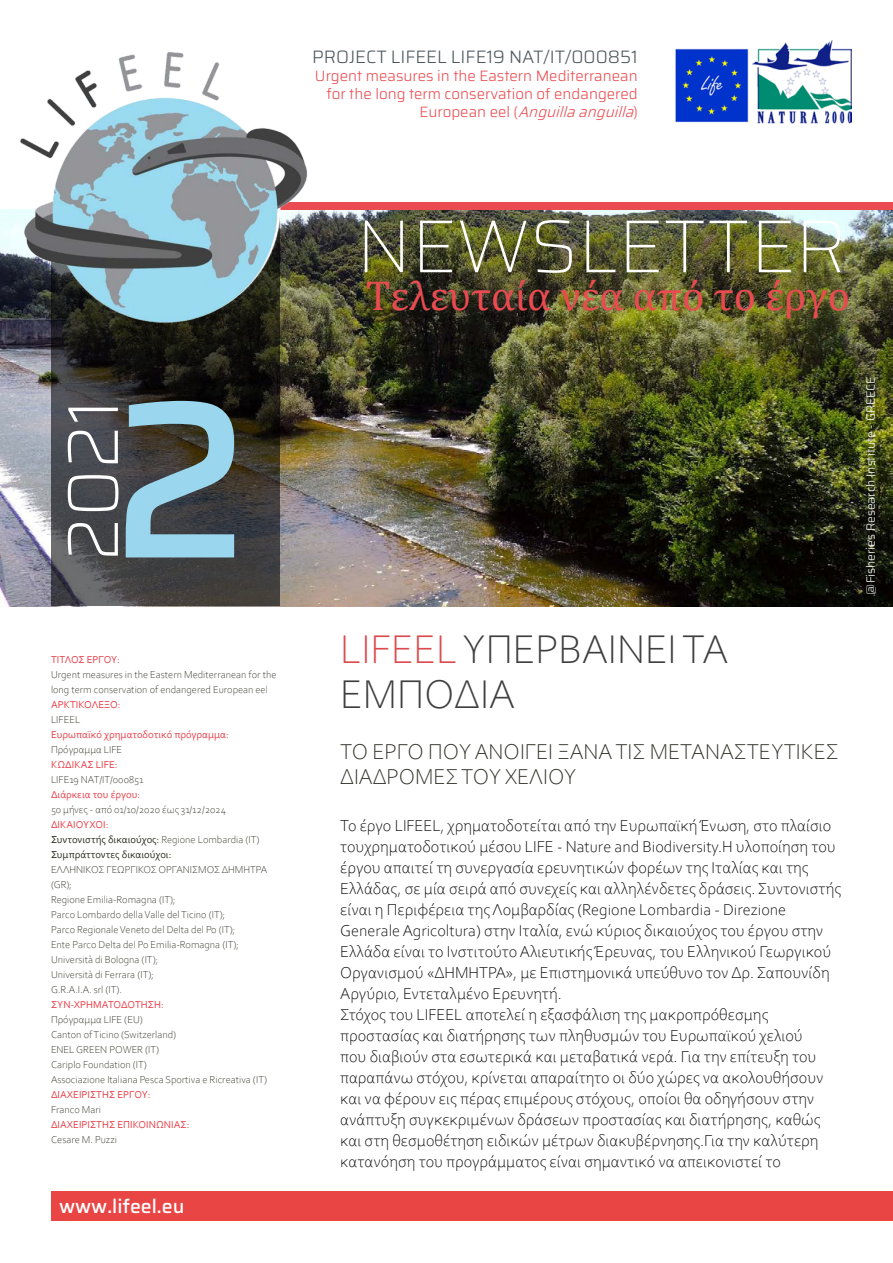
<style>
.page{position:relative;width:893px;height:1263px;background:#fff}
.page>*{position:absolute;margin:0;border:0;box-sizing:border-box;transform-origin:0 0}
.t1{font:500 225px "Saira";color:#9ad6ed}
.t2{font:100 75px "Saira";color:#fff}
.t3{font:200 72px "Saira";color:#fff}
.t4{font:300 42px/45px "Corbel";color:#3f3f3f}
.t5{font:42px "Cambria";color:#e94b50}
.t6{font:300 22.5px/25.5px "Corbel";color:#2e2d25}
.t7{font:500 19.5px "Saira";color:#fff}
.t8{font:300 18px "Saira";color:#4c575c}
.t9{font:300 16.5px/21px "Corbel";color:#000}
.t10{font:300 15px/18px "Saira";color:#e94b50;text-align:right}
.t11{font:300 12px "Saira";color:#fff}
.t12{font:300 10.5px/15px "Corbel";color:#2e2d25}
.t13{font:10.5px "Corbel";color:#e8424b}
.t14{font:10.5px/15px "Corbel";color:#2e2d25}
.s1{font-style:italic}
.s2{color:#e8424b}
.s3{font-weight:300}
.s4{color:#db4b4f}
</style>
<div class="page">
<div style="left:51px;top:1191px;width:842px;height:29px;background:#e94545"></div>
<img style="left:0;top:209px;width:893px;height:397px">
<svg style="left:52px;top:334px;width:228px;height:271px;background:#373534"></svg>
<img style="left:675px;top:40px;width:177px;height:84px">
<div style="left:166px;top:202px;width:727px;height:7px;background:#e94b50"></div>
<img style="left:13px;top:52px;width:296px;height:282px">
<p class="t8" style="left:312px;top:43px;width:327px">PROJECT LIFEEL LIFE19 NAT/IT/000851</p>
<p class="t10" style="left:315px;top:66px;width:326px">Urgent measures in the Eastern Mediterranean for the long term conservation of endangered<br>E u r o p e a n e e l (<span class="s1">Anguillaanguilla</span>)</p>
<h1 class="t1" style="left:111px;top:308px;width:139px">2</h1>
<h3 class="t3" style="left:40px;top:561px;width:164px;rotate:-90deg">2021</h3>
<p class="t13" style="left:51px;top:653px;width:70px">ΤΙΤΛΟΣ ΕΡΓΟΥ:</p>
<p class="t12" style="left:51px;top:666px;width:227px">Urgent measures in the Eastern Mediterranean for the long term conservation of endangered European eel</p>
<p class="t13" style="left:51px;top:698px;width:71px">ΑΡΚΤΙΚΟΛΕΞΟ:</p>
<p class="t12" style="left:51px;top:711px;width:31px">LIFEEL</p>
<p class="t13" style="left:51px;top:728px;width:179px">Ευρωπαϊκό χρηματοδοτικό πρόγραμμα:</p>
<p class="t12" style="left:51px;top:741px;width:73px">Πρόγραμμα LIFE</p>
<p class="t13" style="left:51px;top:758px;width:68px">ΚΩΔΙΚΑΣ LIFE:</p>
<p class="t12" style="left:51px;top:771px;width:94px">LIFE19 NAT/IT/000851</p>
<p class="t13" style="left:51px;top:788px;width:91px">Διάρκεια του έργου:</p>
<p class="t12" style="left:51px;top:801px;width:176px">50 μήνες - από 01/10/2020 έως 31/12/2024</p>
<p class="t14" style="left:51px;top:817px;width:210px"><span class="s2">ΔΙΚΑΙΟΥΧΟΙ:<br></span>Συντονιστής δικαιούχος: <span class="s3">Regione Lombardia (IT)<br></span>Συμπράττοντες δικαιούχοι:</p>
<p class="t12" style="left:51px;top:861px;width:218px">ΕΛΛΗΝΙ ΚΟΣ ΓΕΩΡΓΙ ΚΟΣ ΟΡΓΑΝΙ ΣΜΟΣ ΔΗΜΗΤΡΑ (GR);<br>Regione Emilia-Romagna (IT);<br>Parco Lombardo della Valle del Ticino (IT);<br>Parco Regionale Veneto del Delta del Po (IT);<br>Ente Parco Delta del Po Emilia-Romagna (IT);<br>Università di Bologna (IT);<br>Università di Ferrara (IT);<br>G.R.A.I.A. srl (IT).</p>
<p class="t13" style="left:51px;top:998px;width:114px">ΣΥΝ-ΧΡΗΜΑΤΟΔΟΤΗΣΗ:</p>
<p class="t12" style="left:51px;top:1012px;width:218px">Πρόγραμμα LIFE (EU)<br>Canton of Ticino (Switzerland)<br>ENEL GREEN POWER (IT)<br>Cariplo Foundation (IT)<br>Associazione Italiana Pesca Sportiva e Ricreativa (IT)</p>
<p class="t13" style="left:51px;top:1088px;width:101px">ΔΙΑΧΕΙΡΙΣΤΗΣ ΕΡΓΟΥ:</p>
<p class="t12" style="left:51px;top:1102px;width:52px">Franco Mari</p>
<p class="t13" style="left:51px;top:1118px;width:140px">ΔΙΑΧΕΙΡΙΣΤΗΣ ΕΠΙΚΟΙΝΩΝΙΑΣ:</p>
<p class="t12" style="left:51px;top:1132px;width:68px">Cesare M. Puzzi</p>
<p class="t7" style="left:59px;top:1191px;width:127px">www.lifeel.eu</p>
<h2 class="t2" style="left:356px;top:191px;width:492px">NEWSLETTER</h2>
<h3 class="t5" style="left:366px;top:271px;width:486px">Tελευταία νέα από το έργο</h3>
<h3 class="t4" style="left:340px;top:625px;width:390px"><span class="s4">LIFEEL</span> ΥΠΕΡΒΑΊΝΕΙ ΤΑ<br>ΕΜΠΌΔΙΑ</h3>
<h3 class="t6" style="left:340px;top:738px;width:500px">ΤΟ ΈΡΓΟ ΠΟΥ ΑΝΟΊΓΕΙ ΞΑΝΆ ΤΙ Σ ΜΕΤΑΝΑΣΤΕΥΤΙ ΚΈΣ<br>ΔΙΑΔΡΟΜΈΣ ΤΟΥ ΧΕΛΙΟΎ</h3>
<p class="t9" style="left:340px;top:814px;width:502px">Το έργο LIFEEL, χρηματοδοτείται από την Ευρωπαϊκή Ένωση, στο πλαίσιο τουχρηματοδοτικού μέσου LIFE - Nature and Biodiversity.Η υλοποίηση του έργου απαιτεί τη συνεργασία ερευνητικών φορέων της Ιταλίας και της Ελλάδας, σε μία σειρά από συνεχείς και αλληλένδετες δράσεις. Συντονιστής είναι η Περιφέρεια της Λομβαρδίας (Regione Lombardia - Direzione Generale Agricoltura) στην Ιταλία, ενώ κύριος δικαιούχος του έργου στην Ελλάδα είναι το Ι νστιτούτο Αλιευτικής Έρευνας, του Ελληνικού Γεωργικού Οργανισμού «ΔΗΜΗΤΡΑ», με Επιστημονικά υπεύθυνο τον Δρ. Σαπουνίδη Αργύριο, Εντεταλμένο Ερευνητή.<br>Στόχος του LIFEEL αποτελεί η εξασφάλιση της μακροπρόθεσμης προστασίας και διατήρησης των πληθυσμών του Ευρωπαϊκού χελιού<br>που διαβιούν στα εσωτερικά και μεταβατικά νερά. Για την επίτευξη του παραπάνω στόχου, κρίνεται απαραίτητο οι δύο χώρες να ακολουθήσουν και να φέρουν εις πέρας επιμέρους στόχους, οποίοι θα οδηγήσουν στην ανάπτυξη συγκεκριμένων δράσεων προστασίας και διατήρησης, καθώς και στη θεσμοθέτηση ειδικών μέτρων διακυβέρνησης.Για την καλύτερη κατανόηση του προγράμματος είναι σημαντικό να απεικονιστεί το</p>
<p class="t11" style="left:862px;top:595px;width:219px;rotate:-90deg">@Fisheries Research Institute - GREECE</p>
</div>
